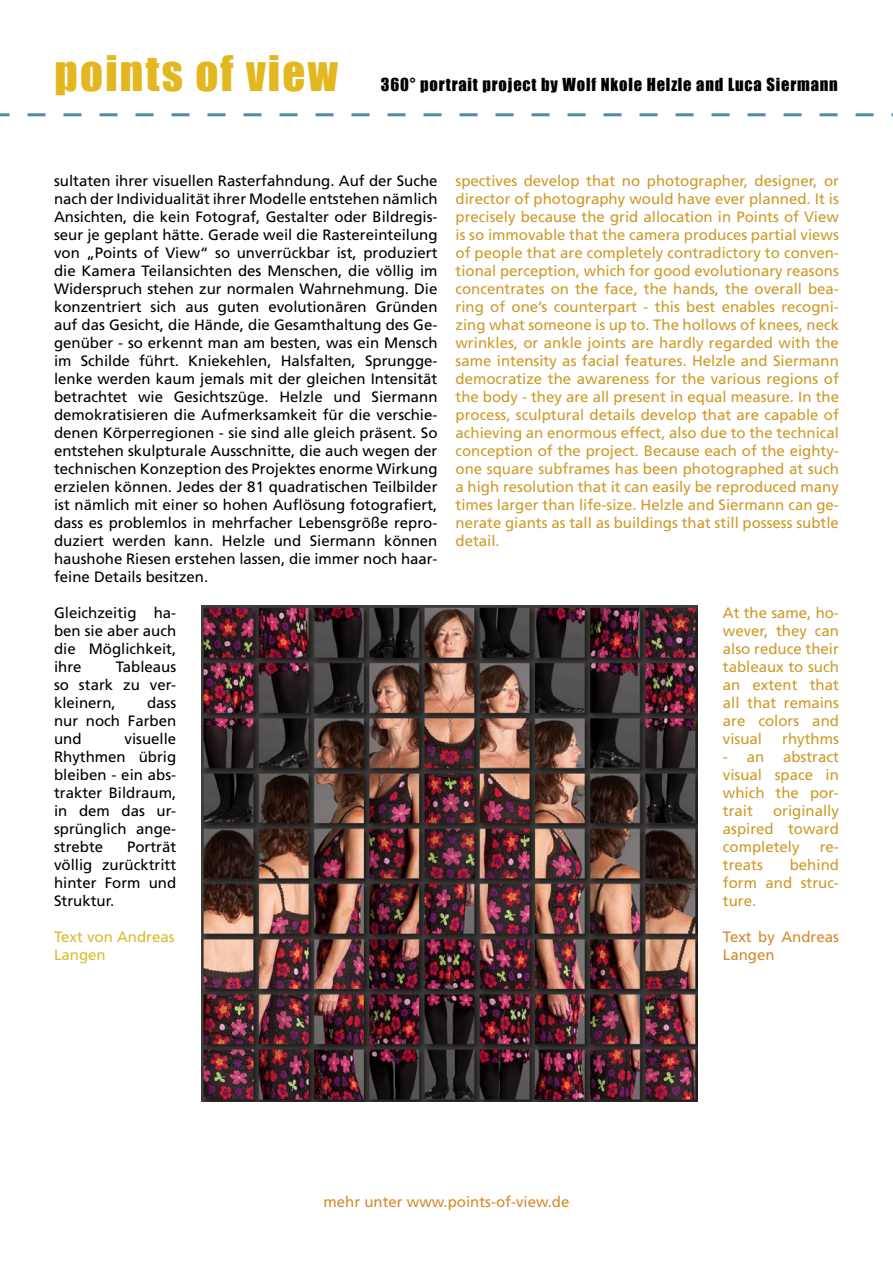
<style>
.page{position:relative;width:893px;height:1263px;background:#fff}
.page>*{position:absolute;margin:0;border:0;box-sizing:border-box;transform-origin:0 0}
.t1{font:45px "Impact";letter-spacing:.05em;color:#e4b720}
.t2{font:16.5px "Impact";letter-spacing:.05em;color:#000}
.t3{font:15px/18px "Frutiger";color:#000;text-align:justify}
.t4{font:15px/18px "Frutiger";color:#ce9a29;text-align:justify}
.t5{font:15px/18px "Frutiger";color:#d58a2d}
.t6{font:15px/18px "Frutiger";color:#d9bc2c}
</style>
<div class="page">
<svg style="left:0;top:113px;width:893px;height:3px"></svg>
<img style="left:202px;top:606px;width:495px;height:495px">
<h1 class="t1" style="left:55px;top:38px;width:285px">points of view</h1>
<p class="t2" style="left:381px;top:72px;width:458px">360° portrait project by Wolf Nkole Helzle and Luca Siermann</p>
<p class="t3" style="left:54px;top:171px;width:385px">sultaten ihrer visuellen Rasterfahndung. Auf der Suche nach der Individualität ihrer Modelle entstehen nämlich Ansichten, die kein Fotograf, Gestalter oder Bildregis&shy;seur je geplant hätte. Gerade weil die Rastereinteilung von „Points of View“ so unverrückbar ist, produziert die Kamera Teilansichten des Menschen, die völlig im Widerspruch stehen zur normalen Wahrnehmung. Die konzentriert sich aus guten evolutionären Gründen auf das Gesicht, die Hände, die Gesamthaltung des Ge&shy;genüber - so erkennt man am besten, was ein Mensch im Schilde führt. Kniekehlen, Halsfalten, Sprungge&shy;lenke werden kaum jemals mit der gleichen Intensität betrachtet wie Gesichtszüge. Helzle und Siermann demokratisieren die Aufmerksamkeit für die verschie&shy;denen Körperregionen - sie sind alle gleich präsent. So entstehen skulpturale Ausschnitte, die auch wegen der technischen Konzeption des Projektes enorme Wirkung erzielen können. Jedes der 81 quadratischen Teilbilder ist nämlich mit einer so hohen Auflösung fotografiert, dass es problemlos in mehrfacher Lebensgröße repro&shy;duziert werden kann. Helzle und Siermann können haushohe Riesen erstehen lassen, die immer noch haar&shy;feine Details besitzen.</p>
<p class="t3" style="left:54px;top:603px;width:124px">Gleichzeitig ha&shy;ben sie aber auch die Möglichkeit, ihre</p>
<p class="t3" style="left:54px;top:657px;width:124px;text-indent:62px">Tableaus so stark zu ver&shy;kleinern,</p>
<p class="t3" style="left:54px;top:693px;width:124px;text-indent:93px">dass nur noch Farben und</p>
<p class="t3" style="left:54px;top:729px;width:124px;text-indent:71px">visuelle Rhythmen übrig bleiben - ein abs&shy;trakter Bildraum, in dem das ur&shy;sprünglich ange&shy;strebte</p>
<p class="t3" style="left:54px;top:837px;width:124px;text-indent:73px">Porträt völlig zurücktritt hinter Form und Struktur.</p>
<p class="t6" style="left:54px;top:927px;width:122px">Text von Andreas<br>Langen</p>
<p class="t4" style="left:455px;top:171px;width:385px">spectives develop that no photographer, designer, or director of photography would have ever planned. It is precisely because the grid allocation in Points of View is so immovable that the camera produces partial views of people that are completely contradictory to conven&shy;tional perception, which for good evolutionary reasons concentrates on the face, the hands, the overall bea&shy;ring of one’s counterpart - this best enables recogni&shy;zing what someone is up to. The hollows of knees, neck wrinkles, or ankle joints are hardly regarded with the same intensity as facial features. Helzle and Siermann democratize the awareness for the various regions of the body - they are all present in equal measure. In the process, sculptural details develop that are capable of achieving an enormous effect, also due to the technical conception of the project. Because each of the eighty&shy;one square subframes has been photographed at such a high resolution that it can easily be reproduced many times larger than life-size. Helzle and Siermann can ge&shy;nerate giants as tall as buildings that still possess subtle detail.</p>
<p class="t4" style="left:723px;top:603px;width:118px">At the same, ho&shy;wever, they can also reduce their tableaux to such an extent that all that remains are colors and visual</p>
<p class="t4" style="left:782px;top:729px;width:58px">rhythms</p>
<p class="t4" style="left:723px;top:747px;width:118px;text-indent:60px">abstract visual space in which the por&shy;trait</p>
<p class="t4" style="left:723px;top:747px;width:43px">- an</p>
<p class="t4" style="left:723px;top:801px;width:118px;text-indent:50px">originally aspired toward completely</p>
<p class="t4" style="left:820px;top:837px;width:21px">re-</p>
<p class="t4" style="left:723px;top:855px;width:118px;text-indent:67px">behind form and struc&shy;ture.</p>
<p class="t5" style="left:723px;top:927px;width:118px">Text by Andreas<br>Langen</p>
<p class="t4" style="left:723px;top:855px;width:42px">treats</p>
<p class="t5" style="left:324px;top:1193px;width:247px">mehr unter www.points-of-view.de</p>
</div>
